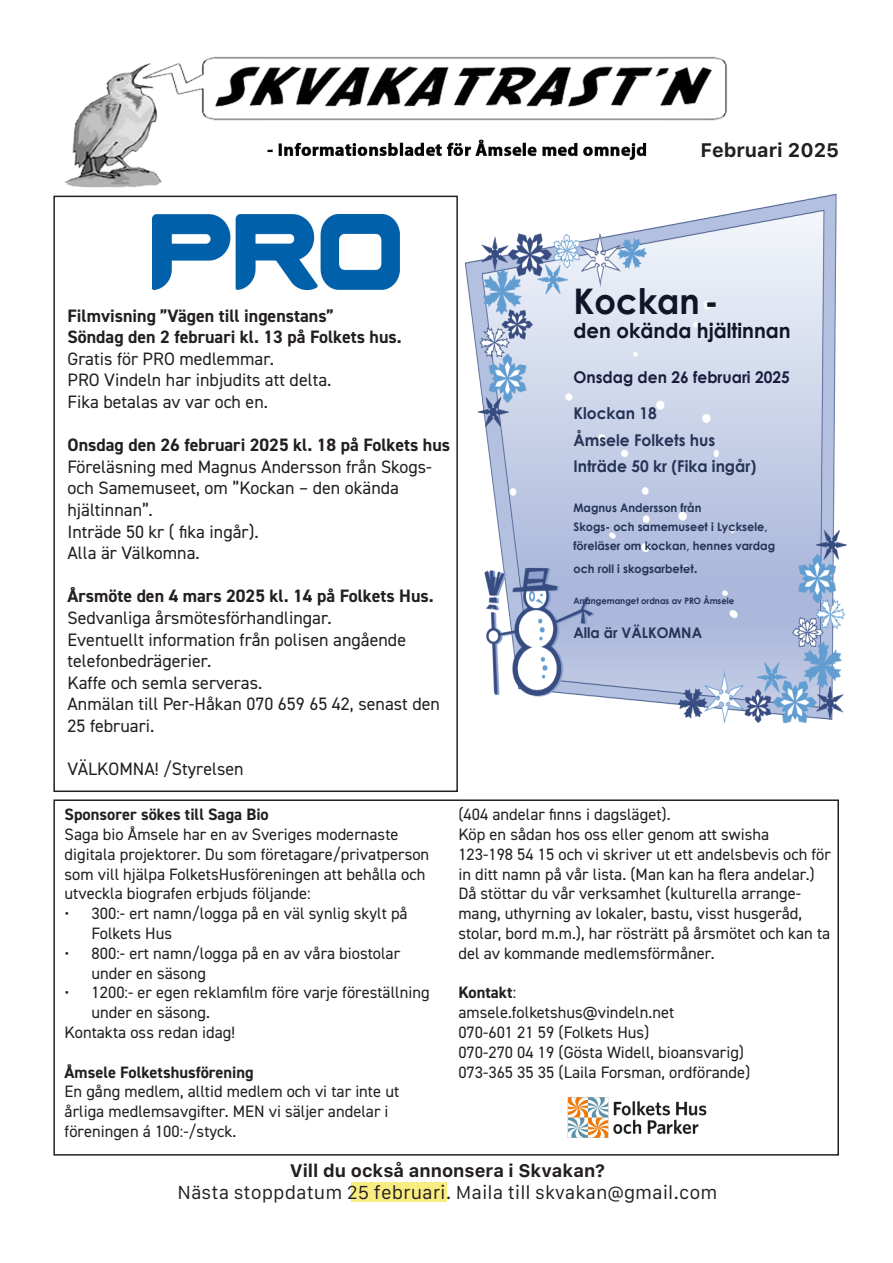
<style>
.page{position:relative;width:893px;height:1263px;background:#fff}
.page>*{position:absolute;margin:0;border:0;box-sizing:border-box;transform-origin:0 0}
.t1{font:700 35.25px "Century Gothic";color:#121428;scale:.96 1}
.t2{font:700 20.55px "Century Gothic";color:#121428;scale:.96 1}
.t3{font:700 19.5px "Galvji";color:#231f20}
.t4{font:18px/21.6px "DIN2014";color:#231f20}
.t5{font:700 18px "DIN2014";color:#231f20}
.t6{font:18px/21.6px "Galvji";color:#231f20;text-align:center}
.t7{font:16.5px/19.8px "DIN2014";color:#231f20}
.t8{font:700 16.5px "DIN2014";color:#231f20}
.t9{font:700 16.2px/26.5px "Century Gothic";color:#253356;scale:.96 1}
.t10{font:700 16.2px "Century Gothic";color:#1b1d3d;scale:.96 1}
.t11{font:700 14.7px "Century Gothic";color:#253356;scale:.96 1}
.t12{font:700 11.7px/19.4px "Century Gothic";color:#253356;scale:.96 1}
.t13{font:700 8.85px "Century Gothic";color:#253356;scale:.96 1}
.s1{font-weight:700}
.s2{font-size:14.7px}
</style>
<div class="page">
<img style="left:53px;top:56px;width:674px;height:140px">
<div style="left:706px;top:126px;width:133px;height:56px;background:#fff"></div>
<div style="left:351px;top:1182px;width:95px;height:20px;background:#f9ec80"></div>
<div style="left:53px;top:196px;width:405px;height:596px;border:2px solid #231f20"></div>
<img style="left:152px;top:214px;width:248px;height:76px">
<div style="left:465px;top:182px;width:401px;height:571px;background:#fff"></div>
<img style="left:466px;top:194px;width:381px;height:528px">
<div style="left:53px;top:799px;width:786px;height:356px;border:2px solid #231f20"></div>
<img style="left:567px;top:1097px;width:140px;height:41px">
<p class="t3" style="left:700px;top:139px;width:140px">Februari 2025</p>
<p class="t5" style="left:68px;top:303px;width:268px">Filmvisning ”Vägen till ingenstans”</p>
<p class="t5" style="left:68px;top:325px;width:336px">Söndag den 2 februari kl. 13 på Folkets hus.</p>
<p class="t4" style="left:68px;top:347px;width:265px">Gratis för PRO medlemmar.<br>PRO Vindeln har inbjudits att delta.</p>
<p class="t4" style="left:68px;top:391px;width:202px">Fika betalas av var och en.</p>
<p class="t4" style="left:68px;top:434px;width:384px"><span class="s1">Onsdag den 26 februari 2025 kl. 18 på Folkets hus </span>Föreläsning med Magnus Andersson från Skogs&shy;och Samemuseet, om ”Kockan – den okända hjältinnan”.<br>Inträde 50 kr ( fika ingår).</p>
<p class="t4" style="left:68px;top:542px;width:134px">Alla är Välkomna.</p>
<p class="t5" style="left:68px;top:584px;width:368px">Årsmöte den 4 mars 2025 kl. 14 på Folkets Hus.</p>
<p class="t4" style="left:68px;top:607px;width:340px">Sedvanliga årsmötesförhandlingar.<br>Eventuellt information från polisen angående telefonbedrägerier.</p>
<p class="t4" style="left:68px;top:671px;width:196px">Kaffe och semla serveras.</p>
<p class="t4" style="left:68px;top:693px;width:374px">Anmälan till Per-Håkan 070 659 65 42, senast den<br>25 februari.</p>
<p class="t4" style="left:68px;top:758px;width:178px">VÄLKOMNA! /Styrelsen</p>
<p class="t1" style="left:573px;top:275px;width:153px">Kockan-</p>
<p class="t2" style="left:573px;top:315px;width:228px">den okända hjältinnan</p>
<p class="t10" style="left:573px;top:365px;width:227px">Onsdag den 26 februari 2025</p>
<p class="t9" style="left:573px;top:399px;width:192px">Klockan 18<br>Åmsele Folkets hus<br>Inträde 50 kr (Fika ingår)</p>
<p class="t12" style="left:573px;top:497px;width:212px">Magnus Andersson från<br>Skogs- och samemuseet i Lycksele, föreläser om kockan, hennes vardag</p>
<p class="t12" style="left:573px;top:558px;width:131px">och roll i skogsarbetet<span class="s2">.</span></p>
<p class="t13" style="left:573px;top:594px;width:169px">Arrangemanget ordnas av PRO Åmsele</p>
<p class="t11" style="left:573px;top:621px;width:135px">Alla är VÄLKOMNA</p>
<p class="t8" style="left:65px;top:803px;width:206px">Sponsorer sökes till Saga Bio</p>
<p class="t7" style="left:65px;top:824px;width:366px">Saga bio Åmsele har en av Sveriges modernaste digitala projektorer. Du som företagare/privatperson som vill hjälpa FolketsHusföreningen att behålla och utveckla biografen erbjuds följande:</p>
<p class="t7" style="left:92px;top:903px;width:318px;text-indent:-27px">• 300:- ert namn/logga på en väl synlig skylt på<br>Folkets Hus</p>
<p class="t7" style="left:92px;top:943px;width:310px;text-indent:-27px">• 800:- ert namn/logga på en av våra biostolar under en säsong</p>
<p class="t7" style="left:92px;top:982px;width:340px;text-indent:-27px">• 1200:- er egen reklamfilm före varje föreställning under en säsong.</p>
<p class="t7" style="left:65px;top:1022px;width:172px">Kontakta oss redan idag!</p>
<p class="t8" style="left:65px;top:1061px;width:191px">Åmsele Folketshusförening</p>
<p class="t7" style="left:65px;top:1081px;width:336px">En gång medlem, alltid medlem och vi tar inte ut årliga medlemsavgifter. MEN vi säljer andelar i föreningen á 100:-/styck.</p>
<p class="t7" style="left:458px;top:804px;width:214px">(404 andelar finns i dagsläget).</p>
<p class="t7" style="left:458px;top:824px;width:374px">Köp en sådan hos oss eller genom att swisha<br>123-198 54 15 och vi skriver ut ett andelsbevis och för in ditt namn på vår lista. (Man kan ha flera andelar.)</p>
<p class="t7" style="left:458px;top:883px;width:373px">Då stöttar du vår verksamhet (kulturella arrange&shy;mang, uthyrning av lokaler, bastu, visst husgeråd, stolar, bord m.m.), har rösträtt på årsmötet och kan ta del av kommande medlemsförmåner.</p>
<p class="t7" style="left:458px;top:982px;width:217px"><span class="s1">Kontakt</span>: amsele.folketshus@vindeln.net</p>
<p class="t7" style="left:458px;top:1022px;width:193px">070-601 21 59 (Folkets Hus)</p>
<p class="t7" style="left:458px;top:1042px;width:287px">070-270 04 19 (Gösta Widell, bioansvarig)</p>
<p class="t7" style="left:458px;top:1062px;width:293px">073-365 35 35 (Laila Forsman, ordförande)</p>
<p class="t6" style="left:178px;top:1160px;width:541px"><span class="s1">Vill du också annonsera i Skvakan?<br></span>Nästa stoppdatum 25 februari. Maila till skvakan@gmail.com</p>
</div>
